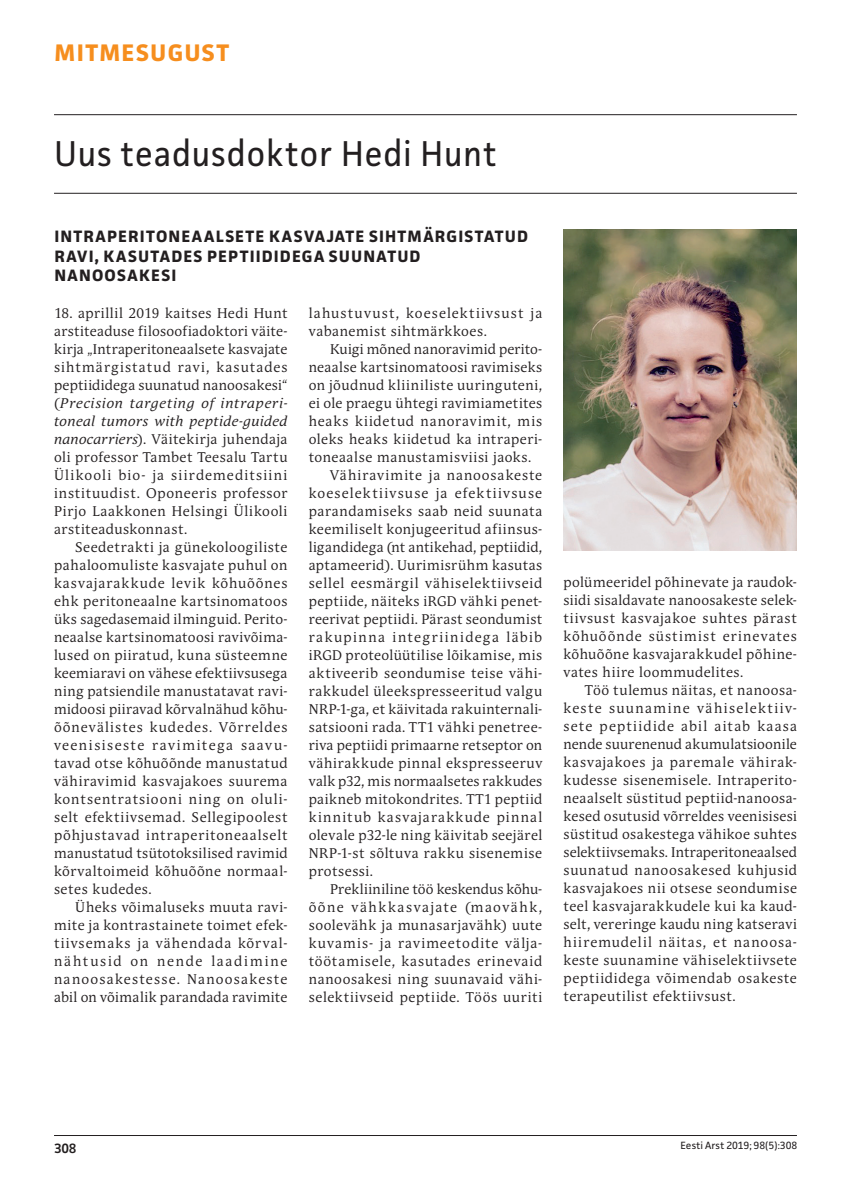
<style>
.page{position:relative;width:851px;height:1191px;background:#fff}
.page>*{position:absolute;margin:0;border:0;box-sizing:border-box;transform-origin:0 0}
.t1{font:36px "Facit";letter-spacing:.015em;color:#231f20;scale:.95 1}
.t2{font:700 24px "Facit";color:#f68e1e}
.t3{font:700 16.5px/19.8px "Facit";letter-spacing:.075em;color:#231f20}
.t4{font:13.95px/18px "Andulka Book Pro";letter-spacing:.045em;color:#231f20;text-align:justify}
.t5{font:13.95px "Andulka Book Pro";letter-spacing:.025em;color:#231f20}
.t6{font:13.95px/18px "Andulka Book Pro";letter-spacing:.07em;color:#231f20}
.t7{font:13.95px "Andulka Book Pro";letter-spacing:.02em;color:#231f20}
.t8{font:13.95px "Andulka Book Pro";letter-spacing:.01em;color:#231f20}
.t9{font:13.95px "Andulka Book Pro";letter-spacing:.015em;color:#231f20}
.t10{font:13.95px "Andulka Book Pro";letter-spacing:.09em;color:#231f20}
.t11{font:13.95px "Andulka Book Pro";letter-spacing:.08em;color:#231f20}
.t12{font:13.95px "Andulka Book Pro";letter-spacing:.105em;color:#231f20}
.t13{font:13.95px "Andulka Book Pro";letter-spacing:.095em;color:#231f20}
.t14{font:13.95px "Andulka Book Pro";letter-spacing:.115em;color:#231f20}
.t15{font:600 13.5px "Facit";color:#231f20}
.t16{font:10.5px "Facit";letter-spacing:-.005em;color:#231f20}
.s1{font-style:italic}
</style>
<div class="page">
<hr style="left:54px;top:1135px;width:742px;height:1px;background:#231f20">
<hr style="left:54px;top:114px;width:742px;height:1px;background:#231f20">
<hr style="left:54px;top:193px;width:742px;height:1px;background:#231f20">
<img style="left:563px;top:229px;width:233px;height:321px">
<h2 class="t2" style="left:55px;top:38px;width:17px">MITMESUGUST</h2>
<h1 class="t1" style="left:54px;top:131px;width:468px">Uus teadusdoktor Hedi Hunt</h1>
<p class="t3" style="left:54px;top:226px;width:475px">INTRAPERITONEAALSETE KASVAJATE SIHTMÄRGISTATUD<br>RAVI, KASUTADES PEPTIIDIDEGA SUUNATUD<br>NANOOSAKESI</p>
<p class="t4" style="left:54px;top:304px;width:235px">18. aprillil 2019 kaitses Hedi Hunt arstiteaduse filosoofiadoktori väite&shy;kirja „Intraperitoneaalsete kasvajate sihtmärgistatud ravi, kasutades peptiididega suunatud nanoosakesi“ (<span class="s1">Precision targeting of intraperi&shy;toneal tumors with peptide-guided nanocarriers</span>). Väitekirja juhendaja oli professor Tambet Teesalu Tartu Ülikooli bio- ja siirdemeditsiini instituudist. Oponeeris professor Pirjo Laakkonen Helsingi Ülikooli arstiteaduskonnast.</p>
<p class="t4" style="left:54px;top:538px;width:235px;text-indent:21px">Seedetrakti ja günekoloogiliste pahaloomuliste kasvajate puhul on kasvajarakkude levik kõhuõõnes ehk peritoneaalne kartsinomatoos üks sagedasemaid ilminguid. Perito&shy;neaalse kartsinomatoosi ravivõima&shy;lused on piiratud, kuna süsteemne keemiaravi on vähese efektiivsusega ning patsiendile manustatavat ravi&shy;midoosi piiravad kõrvalnähud kõhu&shy;õõnevälistes kudedes. Võrreldes veenisiseste ravimitega saavu&shy;tavad otse kõhuõõnde manustatud vähiravimid kasvajakoes suurema kontsentratsiooni ning on oluli&shy;selt efektiivsemad. Sellegipoolest põhjustavad intraperitoneaalselt manustatud tsütotoksilised ravimid kõrvaltoimeid kõhuõõne normaal&shy;setes kudedes.</p>
<p class="t4" style="left:54px;top:898px;width:235px;text-indent:21px">Üheks võimaluseks muuta ravi&shy;mite ja kontrastainete toimet efek&shy;tiivsemaks ja vähendada kõrval&shy;nähtusid on nende laadimine nanoosakestesse. Nanoosakeste abil on võimalik parandada ravimite</p>
<p class="t6" style="left:309px;top:304px;width:235px">lahustuvust, koeselektiivsust ja vabanemist sihtmärkkoes.</p>
<p class="t8" style="left:330px;top:341px;width:214px">Kuigi mõned nanoravimid perito-</p>
<p class="t5" style="left:309px;top:359px;width:235px">neaalse kartsinomatoosi ravimiseks</p>
<p class="t4" style="left:309px;top:376px;width:235px">on jõudnud kliiniliste uuringuteni,</p>
<p class="t5" style="left:309px;top:395px;width:235px">ei ole praegu ühtegi ravimiametites</p>
<p class="t6" style="left:309px;top:412px;width:235px">heaks kiidetud nanoravimit, mis</p>
<p class="t4" style="left:309px;top:430px;width:235px">oleks heaks kiidetud ka intraperi-</p>
<p class="t4" style="left:309px;top:448px;width:224px">toneaalse manustamisviisi jaoks.</p>
<p class="t6" style="left:330px;top:466px;width:214px">Vähiravimite ja nanoosakeste</p>
<p class="t10" style="left:309px;top:485px;width:235px">koeselektiivsuse ja efektiivsuse</p>
<p class="t4" style="left:309px;top:502px;width:235px">parandamiseks saab neid suunata</p>
<p class="t4" style="left:309px;top:520px;width:234px">keemiliselt konjugeeritud afiinsus-</p>
<p class="t9" style="left:309px;top:539px;width:235px">ligandidega (nt antikehad, peptiidid,</p>
<p class="t4" style="left:309px;top:556px;width:235px">aptameerid). Uurimisrühm kasutas</p>
<p class="t4" style="left:309px;top:574px;width:235px">sellel eesmärgil vähiselektiivseid</p>
<p class="t4" style="left:309px;top:592px;width:235px">peptiide, näiteks iRGD vähki penet-</p>
<p class="t5" style="left:309px;top:611px;width:235px">reerivat peptiidi. Pärast seondumist</p>
<p class="t12" style="left:309px;top:629px;width:235px">rakupinna integriinidega läbib</p>
<p class="t4" style="left:309px;top:646px;width:235px">iRGD proteolüütilise lõikamise, mis</p>
<p class="t4" style="left:309px;top:664px;width:235px">aktiveerib seondumise teise vähi-</p>
<p class="t4" style="left:309px;top:682px;width:235px">rakkudel üleekspresseeritud valgu</p>
<p class="t4" style="left:309px;top:700px;width:235px">NRP-1-ga, et käivitada rakuinternali-</p>
<p class="t4" style="left:309px;top:718px;width:235px">satsiooni rada. TT1 vähki penetree-</p>
<p class="t7" style="left:309px;top:737px;width:235px">riva peptiidi primaarne retseptor on</p>
<p class="t4" style="left:309px;top:754px;width:235px">vähirakkude pinnal ekspresseeruv</p>
<p class="t7" style="left:309px;top:773px;width:235px">valk p32, mis normaalsetes rakkudes</p>
<p class="t5" style="left:309px;top:791px;width:235px">paikneb mitokondrites. TT1 peptiid</p>
<p class="t13" style="left:309px;top:809px;width:235px">kinnitub kasvajarakkude pinnal</p>
<p class="t4" style="left:309px;top:826px;width:235px">olevale p32-le ning käivitab seejärel</p>
<p class="t4" style="left:309px;top:844px;width:235px">NRP-1-st sõltuva rakku sisenemise</p>
<p class="t4" style="left:309px;top:862px;width:66px">protsessi.</p>
<p class="t8" style="left:330px;top:881px;width:214px">Prekliiniline töö keskendus kõhu-</p>
<p class="t14" style="left:309px;top:899px;width:235px">õõne vähkkasvajate (maovähk,</p>
<p class="t4" style="left:309px;top:916px;width:235px">soolevähk ja munasarjavähk) uute</p>
<p class="t11" style="left:309px;top:935px;width:235px">kuvamis- ja ravimeetodite välja-</p>
<p class="t4" style="left:309px;top:952px;width:235px">töötamisele, kasutades erinevaid</p>
<p class="t4" style="left:309px;top:970px;width:235px">nanoosakesi ning suunavaid vähi-</p>
<p class="t4" style="left:309px;top:988px;width:235px">selektiivseid peptiide. Töös uuriti</p>
<p class="t4" style="left:563px;top:573px;width:235px">polümeeridel põhinevate ja raudok&shy;siidi sisaldavate nanoosakeste selek&shy;tiivsust kasvajakoe suhtes pärast kõhuõõnde süstimist erinevates kõhuõõne kasvajarakkudel põhine&shy;vates hiire loommudelites.</p>
<p class="t4" style="left:563px;top:681px;width:235px;text-indent:21px">Töö tulemus näitas, et nanoosa&shy;keste suunamine vähiselektiiv&shy;sete peptiidide abil aitab kaasa nende suurenenud akumulatsioonile kasvajakoes ja paremale vähirak&shy;kudesse sisenemisele. Intraperito&shy;neaalselt süstitud peptiid-nanoosa&shy;kesed osutusid võrreldes veenisisesi süstitud osakestega vähikoe suhtes selektiivsemaks. Intraperitoneaalsed suunatud nanoosakesed kuhjusid kasvajakoes nii otsese seondumise teel kasvajarakkudele kui ka kaud&shy;selt, vereringe kaudu ning katseravi hiiremudelil näitas, et nanoosa&shy;keste suunamine vähiselektiivsete peptiididega võimendab osakeste terapeutilist efektiivsust.</p>
<p class="t15" style="left:54px;top:1139px;width:24px">308</p>
<p class="t16" style="left:680px;top:1139px;width:118px">Eesti Arst 2019; 98(5):308</p>
</div>
